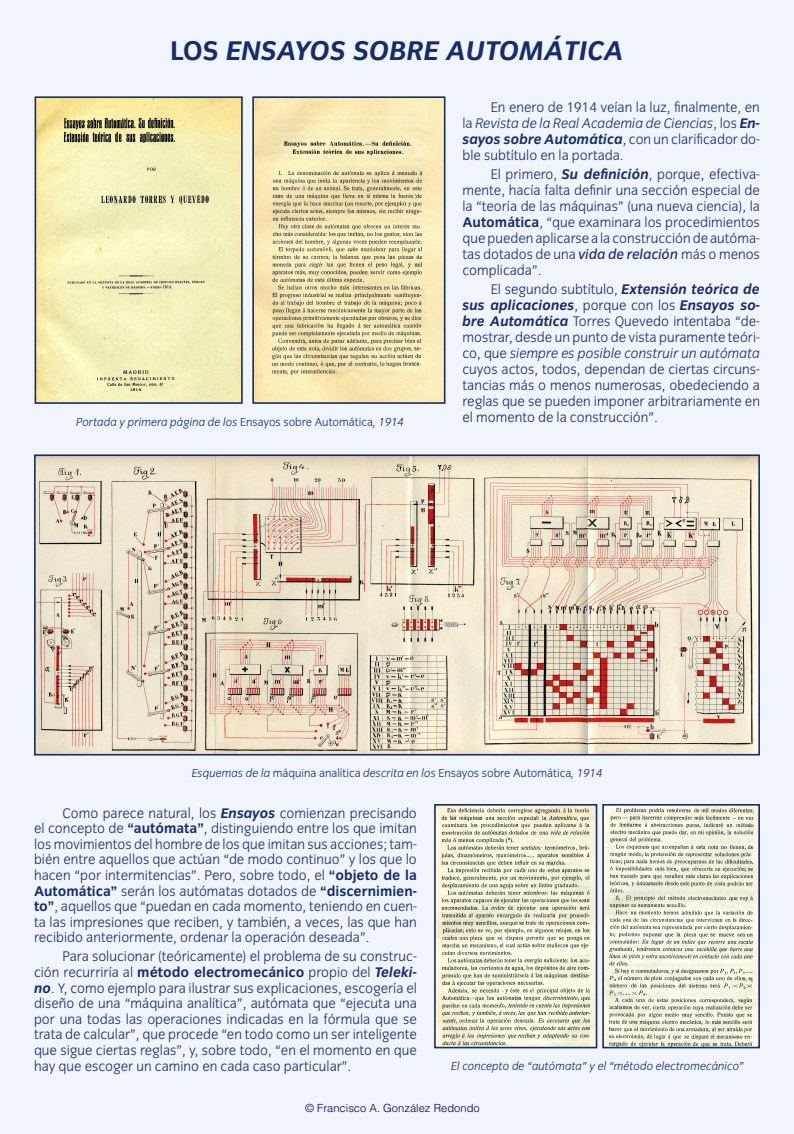
<style>
.page{position:relative;width:794px;height:1134px;background:#eff5fb}
.page>*{position:absolute;margin:0;border:0;box-sizing:border-box;transform-origin:0 0}
.t1{font:italic 700 28px "Congress Sans";color:#192b68}
.t2{font:300 14.4px/16px "Congress Sans";color:#192b68;text-align:justify}
.t3{font:italic 300 12px "Congress Sans";color:#192b68}
.t4{font:300 12px "Congress Sans";color:#192b68}
.t5{font:300 11.2px "Helvetica";color:#000057}
.s1{font-style:normal}
.s2{font-style:italic}
.s3{font-weight:700;font-style:italic}
.s4{font-weight:700}
.s5{font-weight:400;font-style:italic}
</style>
<div class="page">
<img style="left:37px;top:457px;width:720px;height:295px">
<div style="left:34px;top:454px;width:726px;height:301px;border:2px solid #192b68"></div>
<img style="left:38px;top:99px;width:202px;height:302px">
<div style="left:35px;top:96px;width:208px;height:308px;border:2px solid #192b68"></div>
<img style="left:255px;top:99px;width:187px;height:302px">
<div style="left:252px;top:96px;width:193px;height:308px;border:2px solid #192b68"></div>
<img style="left:437px;top:807px;width:157px;height:238px">
<div style="left:434px;top:804px;width:163px;height:244px;border:2px solid #192b68"></div>
<img style="left:605px;top:807px;width:152px;height:238px">
<div style="left:602px;top:804px;width:158px;height:244px;border:2px solid #192b68"></div>
<h1 class="t1" style="left:170px;top:35px;width:455px"><span class="s1">LOS</span> ENSAYOS SOBRE AUTOMÁTICA</h1>
<p class="t3" style="left:76px;top:415px;width:329px">Portada y primera página de los <span class="s1">Ensayos sobre Automática</span>, 1914</p>
<p class="t2" style="left:462px;top:99px;width:299px;text-indent:28px">En enero de 1914 veían la luz, finalmente, en la <span class="s2">Revista de la Real Academia de Ciencias</span>, los <span class="s3">En&shy;sayos sobre Automática</span>, con un clarificador do&shy;ble subtítulo en la portada.</p>
<p class="t2" style="left:462px;top:166px;width:299px;text-indent:28px">El primero, <span class="s3">Su definición</span>, porque, efectiva&shy;mente, hacía falta definir una sección especial de la “teoría de las máquinas” (una nueva ciencia), la <span class="s4">Automática</span>, “que examinara los procedimientos que pueden aplicarse a la construcción de autóma&shy;tas dotados de una <span class="s5">vida de relación</span> más o menos complicada”.</p>
<p class="t2" style="left:462px;top:282px;width:299px;text-indent:28px">El segundo subtítulo, <span class="s3">Extensión teórica de sus aplicaciones</span>, porque con los <span class="s3">Ensayos so&shy;bre Automática</span> Torres Quevedo intentaba “de&shy;mostrar, desde un punto de vista puramente teóri&shy;co, que <span class="s2">siempre es posible construir un autómata </span>cuyos actos, todos, dependan de ciertas circuns&shy;tancias más o menos numerosas, obedeciendo a reglas que se pueden imponer arbitrariamente en el momento de la construcción”.</p>
<p class="t4" style="left:192px;top:766px;width:412px"><span class="s2">Esquemas de la</span> máquina analítica <span class="s2">descrita en los</span> Ensayos sobre Automática<span class="s2">, 1914</span></p>
<p class="t2" style="left:34px;top:805px;width:384px;line-height:15.6px;text-indent:28px">Como parece natural, los <span class="s3">Ensayos</span> comienzan precisando el concepto de <span class="s4">“autómata”</span>, distinguiendo entre los que imitan los movimientos del hombre de los que imitan sus acciones; tam&shy;bién entre aquellos que actúan “de modo continuo” y los que lo hacen “por intermitencias”. Pero, sobre todo, el <span class="s4">“objeto de la Automática”</span> serán los autómatas dotados de <span class="s4">“discernimien&shy;to”</span>, aquellos que “puedan en cada momento, teniendo en cuen&shy;ta las impresiones que reciben, y también, a veces, las que han recibido anteriormente, ordenar la operación deseada”.</p>
<p class="t2" style="left:34px;top:949px;width:384px;line-height:15.6px;text-indent:28px">Para solucionar (teóricamente) el problema de su construc&shy;ción recurriría al <span class="s4">método electromecánico</span> propio del <span class="s3">Teleki&shy;no</span>. Y, como ejemplo para ilustrar sus explicaciones, escogería el diseño de una “máquina analítica”, autómata que “ejecuta una por una todas las operaciones indicadas en la fórmula que se trata de calcular”, que procede “en todo como un ser inteligente que sigue ciertas reglas”, y, sobre todo, “en el momento en que hay que escoger un camino en cada caso particular”.</p>
<p class="t5" style="left:305px;top:1101px;width:176px">© Francisco A. González Redondo</p>
<p class="t3" style="left:451px;top:1060px;width:294px">El concepto de “autómata” y el “método electromecánico”</p>
</div>
